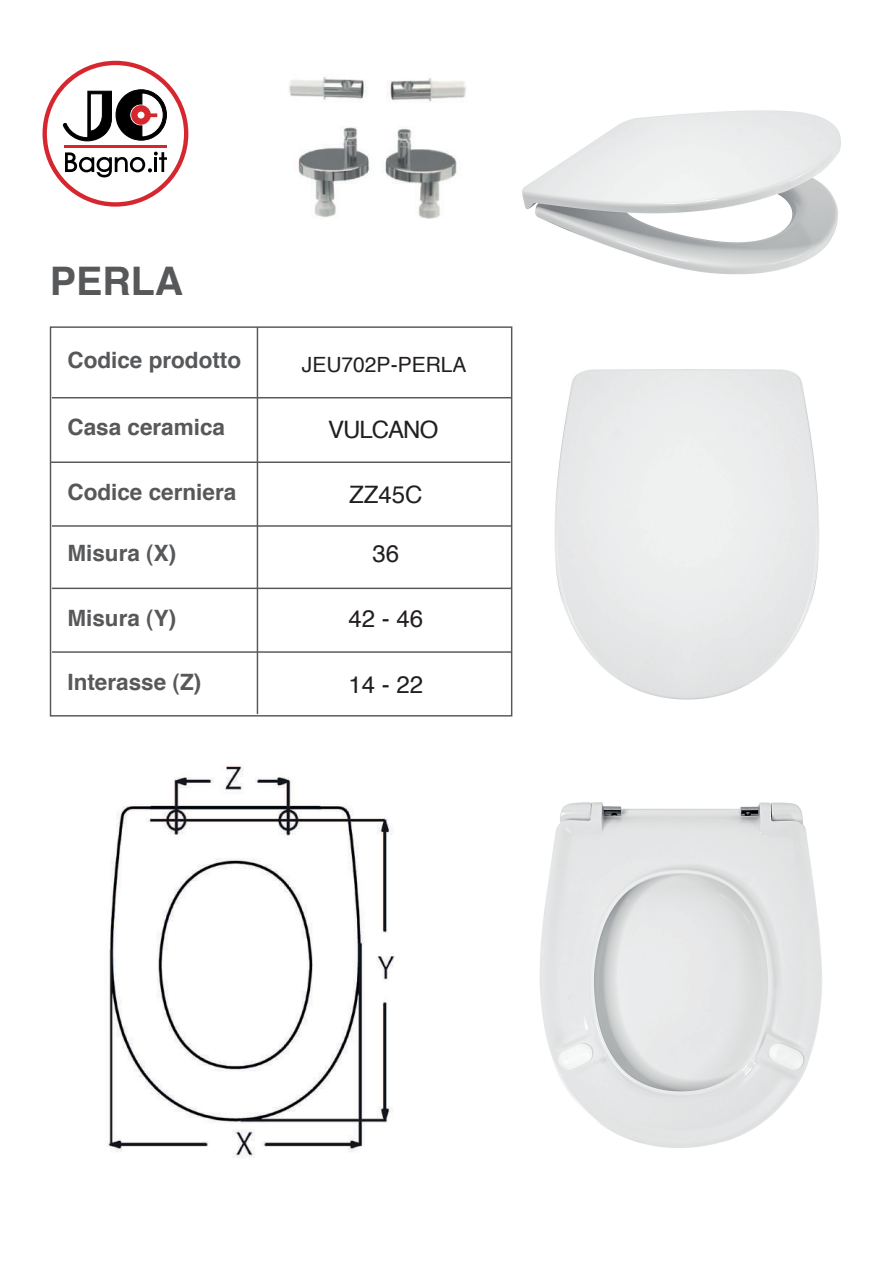
<style>
.page{position:relative;width:893px;height:1263px;background:#fff}
.page>*{position:absolute;margin:0;border:0;box-sizing:border-box;transform-origin:0 0}
.t1{font:700 39.3px "Helvetica";color:#57585a}
.t2{font:24px "Helvetica";color:#231f20}
.t3{font:24px "Helvetica";letter-spacing:-.04em;color:#231f20}
.t4{font:700 22.5px "Helvetica";color:#57585a}
.t5{font:21px "Helvetica";color:#231f20}
</style>
<div class="page">
<svg style="left:43px;top:61px;width:145px;height:146px"></svg>
<hr style="left:257px;top:327px;width:1px;height:387px;background:#57585a">
<hr style="left:52px;top:525px;width:459px;height:2px;background:#57585a">
<hr style="left:52px;top:588px;width:459px;height:1px;background:#57585a">
<hr style="left:52px;top:651px;width:459px;height:2px;background:#57585a">
<hr style="left:52px;top:397px;width:459px;height:1px;background:#57585a">
<hr style="left:51px;top:461px;width:459px;height:2px;background:#57585a">
<img style="left:539px;top:802px;width:283px;height:346px">
<img style="left:554px;top:369px;width:265px;height:331px">
<img style="left:522px;top:110px;width:319px;height:165px">
<img style="left:289px;top:77px;width:177px;height:142px">
<img style="left:108px;top:765px;width:287px;height:393px">
<h1 class="t1" style="left:50px;top:249px;width:135px">PERLA</h1>
<p class="t4" style="left:67px;top:342px;width:175px">Codice prodotto</p>
<p class="t5" style="left:302px;top:349px;width:166px">JEU702P-PERLA</p>
<p class="t4" style="left:67px;top:409px;width:159px">Casa ceramica</p>
<p class="t4" style="left:67px;top:474px;width:170px">Codice cerniera</p>
<p class="t3" style="left:328px;top:411px;width:112px">VULCANO</p>
<p class="t2" style="left:349px;top:476px;width:75px">ZZ45C</p>
<p class="t4" style="left:67px;top:535px;width:110px">Misura (X)</p>
<p class="t2" style="left:372px;top:535px;width:28px">36</p>
<p class="t4" style="left:67px;top:600px;width:110px">Misura (Y)</p>
<p class="t4" style="left:67px;top:664px;width:135px">Interasse (Z)</p>
<p class="t2" style="left:348px;top:600px;width:76px">42 - 46</p>
<p class="t2" style="left:348px;top:665px;width:76px">14 - 22</p>
</div>
